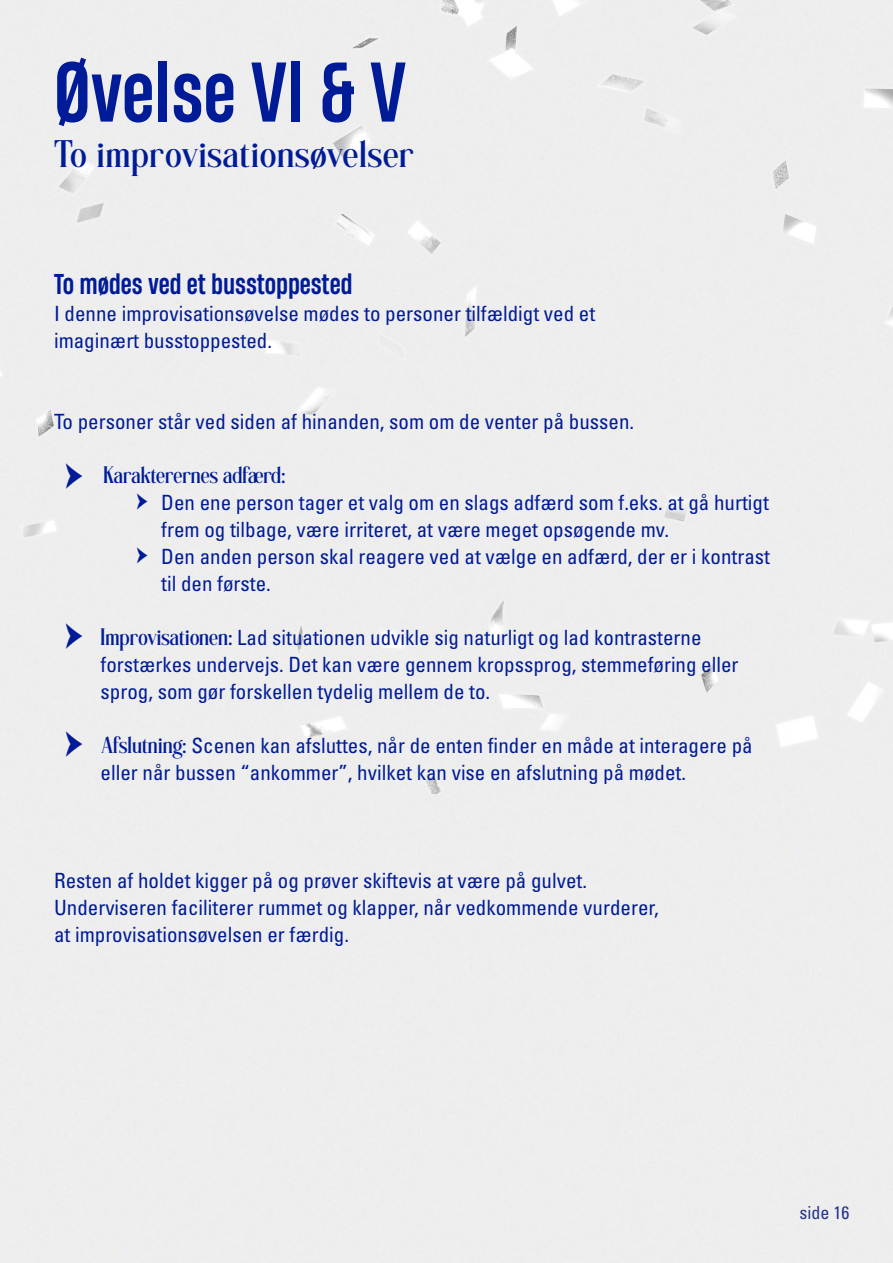
<style>
.page{position:relative;width:893px;height:1263px;background:#fff}
.page>*{position:absolute;margin:0;border:0;box-sizing:border-box;transform-origin:0 0}
.t1{font:700 79.5px "Heading Pro";color:#001b97}
.t2{font:45px "Minion Pro";color:#001b97}
.t3{font:36.3px "Brigesta";letter-spacing:.02em;color:#001b97;scale:1.08 1}
.t4{font:28.5px "Minion Pro";color:#001b97}
.t5{font:700 27px "Heading Pro";color:#001b97}
.t6{font:22.5px "Brigesta";color:#001b97}
.t7{font:condensed 21px "Univers LT Std";color:#001b97}
.t8{font:condensed 18px "Univers LT Std";color:#29348b}
.s1{font-family:"Brigesta";font-stretch:normal;font-size:22.5px}
</style>
<div class="page">
<div style="left:0;top:794px;width:893px;height:469px;background:#eee"></div>
<p class="t1" style="left:54px;top:42px;width:354px">Øvelse Vl &amp; V</p>
<p class="t3" style="left:54px;top:133px;width:335px">To improvisationsøvelser</p>
<p class="t5" style="left:54px;top:266px;width:300px">To mødes ved et busstoppested</p>
<p class="t7" style="left:54px;top:300px;width:543px">I denne improvisationsøvelse mødes to personer tilfældigt ved et</p>
<p class="t7" style="left:54px;top:327px;width:220px">imaginært busstoppested.</p>
<p class="t7" style="left:54px;top:408px;width:582px">To personer står ved siden af hinanden, som om de venter på bussen.</p>
<p class="t6" style="left:104px;top:462px;width:184px">Karakterernes adfærd:</p>
<p class="t7" style="left:161px;top:489px;width:609px">Den ene person tager et valg om en slags adfærd som f.eks. at gå hurtigt</p>
<p class="t7" style="left:161px;top:516px;width:509px">frem og tilbage, være irriteret, at være meget opsøgende mv.</p>
<p class="t7" style="left:161px;top:543px;width:610px">Den anden person skal reagere ved at vælge en adfærd, der er i kontrast</p>
<p class="t7" style="left:161px;top:570px;width:111px">til den første.</p>
<p class="t7" style="left:101px;top:624px;width:602px"><span class="s1">Improvisationen:</span> Lad situationen udvikle sig naturligt og lad kontrasterne</p>
<p class="t7" style="left:101px;top:651px;width:639px">forstærkes undervejs. Det kan være gennem kropssprog, stemmeføring eller</p>
<p class="t7" style="left:101px;top:678px;width:391px">sprog, som gør forskellen tydelig mellem de to.</p>
<p class="t7" style="left:101px;top:732px;width:653px"><span class="s1">Afslutning:</span> Scenen kan afsluttes, når de enten finder en måde at interagere på</p>
<p class="t7" style="left:101px;top:759px;width:587px">eller når bussen “ankommer”, hvilket kan vise en afslutning på mødet.</p>
<p class="t2" style="left:65px;top:443px;width:21px">→</p>
<p class="t4" style="left:136px;top:481px;width:14px">→</p>
<p class="t4" style="left:136px;top:535px;width:14px">→</p>
<p class="t2" style="left:65px;top:604px;width:21px">→</p>
<p class="t2" style="left:65px;top:712px;width:21px">→</p>
<p class="t7" style="left:54px;top:867px;width:535px">Resten af holdet kigger på og prøver skiftevis at være på gulvet.</p>
<p class="t7" style="left:54px;top:894px;width:606px">Underviseren faciliterer rummet og klapper, når vedkommende vurderer,</p>
<p class="t7" style="left:54px;top:921px;width:297px">at improvisationsøvelsen er færdig.</p>
<p class="t8" style="left:799px;top:1201px;width:51px">side 16</p>
</div>
